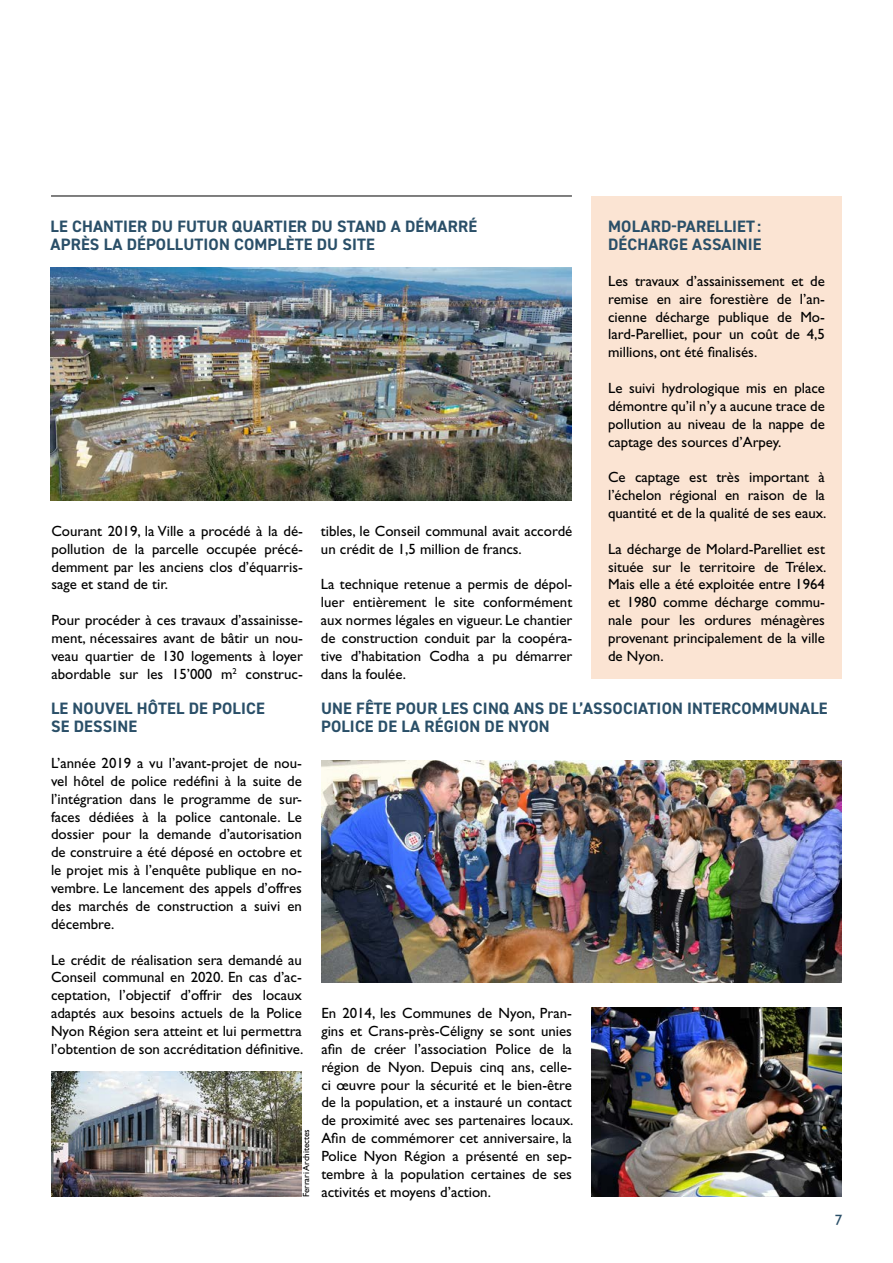
<style>
.page{position:relative;width:893px;height:1263px;background:#fff}
.page>*{position:absolute;margin:0;border:0;box-sizing:border-box;transform-origin:0 0}
.t1{font:700 16.5px/17.9px "DIN2014";letter-spacing:.01em;color:#2a4f68}
.t2{font:15px "Gill Sans Std";color:#2a4f68}
.t3{font:14.85px/17.9px "Gill Sans Std";color:#000;text-align:justify}
.t4{font:9px "Gill Sans Std";color:#000}
</style>
<div class="page">
<div style="left:591px;top:196px;width:251px;height:483px;background:#fbe4d3"></div>
<hr style="left:51px;top:196px;width:521px;height:1px;background:#000">
<img style="left:51px;top:268px;width:521px;height:233px">
<img style="left:51px;top:1072px;width:251px;height:125px">
<img style="left:321px;top:760px;width:521px;height:222px">
<img style="left:591px;top:1008px;width:251px;height:189px">
<p class="t1" style="left:51px;top:217px;width:428px">LE CHANTIER DU FUTUR QUARTIER DU STAND A DÉMARRÉ<br>APRÈS LA DÉPOLLUTION COMPLÈTE DU SITE</p>
<p class="t3" style="left:51px;top:522px;width:253px">Courant 2019, la Ville a procédé à la dé&shy;pollution de la parcelle occupée précé&shy;demment par les anciens clos d’équarris&shy;sage et stand de tir.</p>
<p class="t3" style="left:51px;top:611px;width:253px">Pour procéder à ces travaux d’assainisse&shy;ment, nécessaires avant de bâtir un nou&shy;veau quartier de 130 logements à loyer abordable sur les 15’000 m<sup>2</sup> construc-</p>
<p class="t3" style="left:321px;top:522px;width:253px">tibles, le Conseil communal avait accordé un crédit de 1,5 million de francs.</p>
<p class="t3" style="left:321px;top:576px;width:253px">La technique retenue a permis de dépol&shy;luer entièrement le site conformément aux normes légales en vigueur. Le chantier de construction conduit par la coopéra&shy;tive d’habitation Codha a pu démarrer dans la foulée.</p>
<p class="t1" style="left:608px;top:217px;width:155px">MOLARD-PARELLIET:<br>DÉCHARGE ASSAINIE</p>
<p class="t3" style="left:608px;top:272px;width:218px">Les travaux d’assainissement et de remise en aire forestière de l’an&shy;cienne décharge publique de Mo&shy;lard-Parelliet, pour un coût de 4,5 millions, ont été finalisés.</p>
<p class="t3" style="left:608px;top:379px;width:218px">Le suivi hydrologique mis en place démontre qu’il n’y a aucune trace de pollution au niveau de la nappe de captage des sources d’Arpey.</p>
<p class="t3" style="left:608px;top:468px;width:220px">Ce captage est très important à l’échelon régional en raison de la quantité et de la qualité de ses eaux.</p>
<p class="t3" style="left:608px;top:540px;width:220px">La décharge de Molard-Parelliet est située sur le territoire de Trélex.<br>Mais elle a été exploitée entre 1964 et 1980 comme décharge commu&shy;nale pour les ordures ménagères provenant principalement de la ville de Nyon.</p>
<p class="t1" style="left:51px;top:699px;width:215px">LE NOUVEL HÔTEL DE POLICE<br>SE DESSINE</p>
<p class="t3" style="left:51px;top:754px;width:252px">L’année 2019 a vu l’avant-projet de nou&shy;vel hôtel de police redéfini à la suite de l’intégration dans le programme de sur&shy;faces dédiées à la police cantonale. Le dossier pour la demande d’autorisation de construire a été déposé en octobre et le projet mis à l’enquête publique en no&shy;vembre. Le lancement des appels d’offres des marchés de construction a suivi en décembre.</p>
<p class="t3" style="left:51px;top:951px;width:254px">Le crédit de réalisation sera demandé au Conseil communal en 2020. En cas d’ac&shy;ceptation, l’objectif d’offrir des locaux adaptés aux besoins actuels de la Police Nyon Région sera atteint et lui permettra l’obtention de son accréditation définitive.</p>
<p class="t4" style="left:301px;top:1197px;width:70px;rotate:-90deg">Ferrari Architectes</p>
<p class="t1" style="left:321px;top:699px;width:508px">UNE FÊTE POUR LES CINQ ANS DE L’ASSOCIATION INTERCOMMUNALE<br>POLICE DE LA RÉGION DE NYON</p>
<p class="t3" style="left:321px;top:1004px;width:254px">En 2014, les Communes de Nyon, Pran&shy;gins et Crans-près-Céligny se sont unies afin de créer l’association Police de la région de Nyon. Depuis cinq ans, celle&shy;ci œuvre pour la sécurité et le bien-être de la population, et a instauré un contact de proximité avec ses partenaires locaux.<br>Afin de commémorer cet anniversaire, la Police Nyon Région a présenté en sep&shy;tembre à la population certaines de ses</p>
<p class="t3" style="left:321px;top:1183px;width:171px">activités et moyens d’action.</p>
<p class="t2" style="left:835px;top:1211px;width:9px">7</p>
</div>
